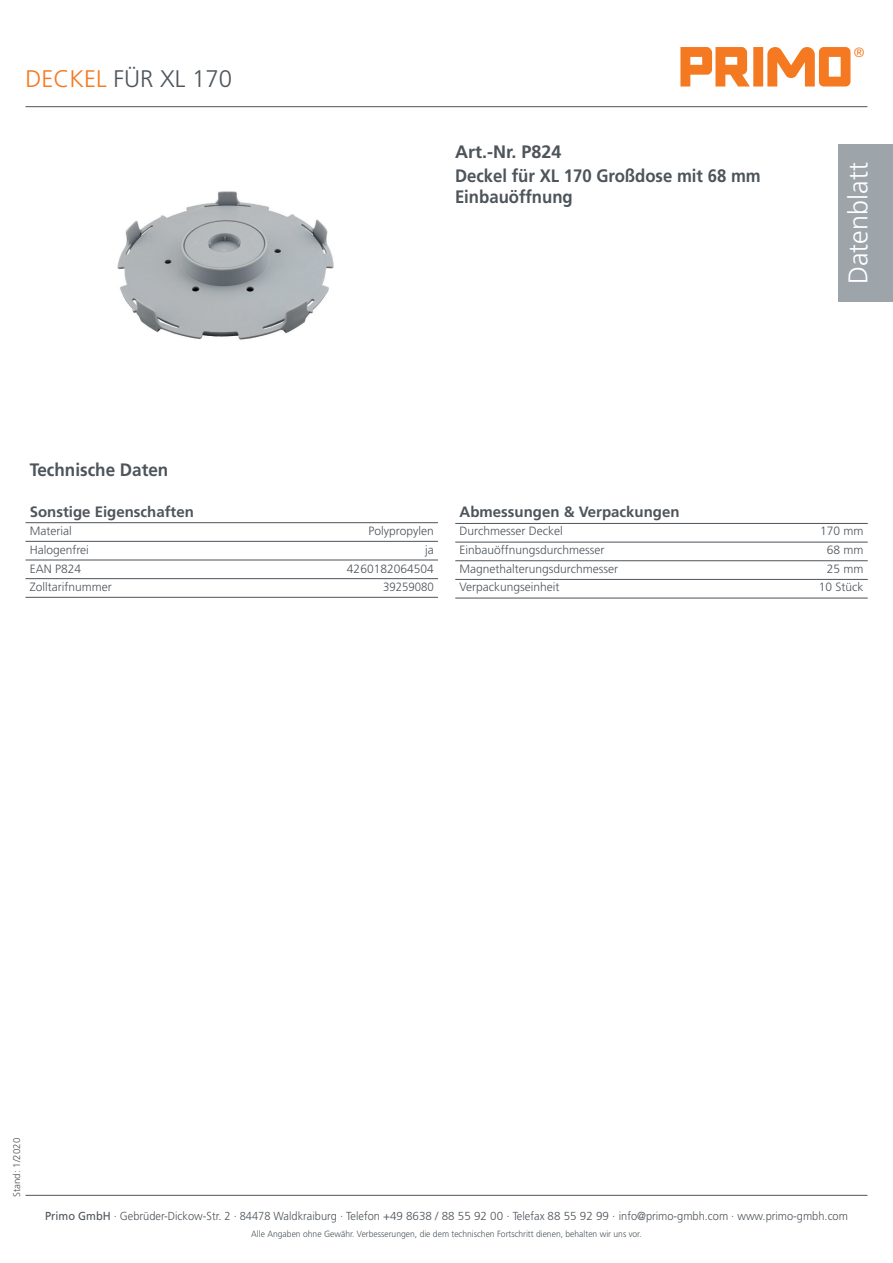
<style>
.page{position:relative;width:893px;height:1263px;background:#fff}
.page>*{position:absolute;margin:0;border:0;box-sizing:border-box;transform-origin:0 0}
.t1{font:300 27px "Frutiger";color:#fff}
.t2{font:300 24px "Frutiger";color:#4d545a}
.Fließtext_Roman_grau{font:700 18px/21.6px "Frutiger";color:#4d545a;scale:.93 1}
.Fließtext_Roman_grau-2{font:700 18px "Frutiger";color:#4d545a;scale:.95 1}
.Fließtext_Roman_grau-3{font:700 18px "Frutiger";color:#4d545a}
.t3{font:700 15px "Frutiger";color:#4d545a}
.t4{font:300 13.35px "Frutiger";color:#f47921}
.t5{font:300 12px "Frutiger";color:#4d545a}
.t6{font:300 12px "Frutiger";color:#4d545a;scale:.95 1}
.Headline_klein_Bold{font:300 11.7px "Frutiger";color:#4d545a;scale:.95 1}
.t7{font:300 9.75px "Frutiger";color:#4d545a}
.Headline_klein_Bold-2{font:300 9px "Frutiger";color:#4d545a;scale:.95 1}
.s1{color:#f47921}
.s2{font-weight:400}
</style>
<div class="page">
<hr style="left:455px;top:523px;width:413px;height:1px;background:#4d545a">
<hr style="left:455px;top:542px;width:413px;height:1px;background:#4d545a">
<hr style="left:455px;top:560px;width:413px;height:1px;background:#4d545a">
<hr style="left:455px;top:579px;width:413px;height:1px;background:#4d545a">
<hr style="left:455px;top:598px;width:413px;height:1px;background:#4d545a">
<hr style="left:26px;top:522px;width:412px;height:1px;background:#4d545a">
<hr style="left:26px;top:541px;width:412px;height:1px;background:#4d545a">
<hr style="left:26px;top:560px;width:412px;height:1px;background:#4d545a">
<hr style="left:26px;top:578px;width:412px;height:1px;background:#4d545a">
<hr style="left:26px;top:597px;width:412px;height:1px;background:#4d545a">
<hr style="left:26px;top:1195px;width:841px;height:1px;background:#4d545a">
<div style="left:839px;top:145px;width:54px;height:157px;background:#9da5ab"></div>
<svg style="left:680px;top:47px;width:170px;height:40px"></svg>
<hr style="left:26px;top:106px;width:841px;height:1px;background:#4d545a">
<img style="left:117px;top:191px;width:217px;height:149px">
<p class="t2" style="left:26px;top:65px;width:208px"><span class="s1">DECKEL</span> FÜR XL 170</p>
<p class="Fließtext_Roman_grau-3" style="left:455px;top:141px;width:108px">Art.-Nr. P824</p>
<p class="Fließtext_Roman_grau" style="left:455px;top:165px;width:330px">Deckel für XL 170 Großdose mit 68 mm<br>Einbauöffnung</p>
<p class="t4" style="left:854px;top:45px;width:12px">®</p>
<p class="t1" style="left:843px;top:284px;width:123px;rotate:-90deg">Datenblatt</p>
<p class="Fließtext_Roman_grau-2" style="left:30px;top:459px;width:147px">Technische Daten</p>
<p class="t3" style="left:30px;top:503px;width:166px">Sonstige Eigenschaften</p>
<p class="t5" style="left:30px;top:524px;width:43px">Material</p>
<p class="t5" style="left:369px;top:524px;width:67px">Polypropylen</p>
<p class="t5" style="left:30px;top:543px;width:61px">Halogenfrei</p>
<p class="t5" style="left:425px;top:543px;width:10px">ja</p>
<p class="t5" style="left:30px;top:562px;width:53px">EAN P824</p>
<p class="t5" style="left:347px;top:562px;width:88px">4260182064504</p>
<p class="t5" style="left:30px;top:580px;width:83px">Zolltarifnummer</p>
<p class="t6" style="left:383px;top:580px;width:55px">39259080</p>
<p class="t3" style="left:460px;top:503px;width:222px">Abmessungen &amp; Verpackungen</p>
<p class="t5" style="left:460px;top:524px;width:105px">Durchmesser Deckel</p>
<p class="t5" style="left:820px;top:524px;width:45px">170 mm</p>
<p class="t5" style="left:460px;top:543px;width:146px">Einbauöffnungsdurchmesser</p>
<p class="t5" style="left:827px;top:543px;width:38px">68 mm</p>
<p class="t5" style="left:460px;top:562px;width:160px">Magnethalterungsdurchmesser</p>
<p class="t5" style="left:827px;top:562px;width:38px">25 mm</p>
<p class="t5" style="left:460px;top:580px;width:102px">Verpackungseinheit</p>
<p class="t5" style="left:819px;top:580px;width:46px">10 Stück</p>
<p class="t7" style="left:11px;top:1197px;width:61px;rotate:-90deg">Stand: 1/2020</p>
<p class="Headline_klein_Bold" style="left:45px;top:1210px;width:847px"><span class="s2">Primo GmbH</span> · Gebrüder-Dickow-Str. 2 · 84478 Waldkraiburg · Telefon +49 8638 / 88 55 92 00 · Telefax 88 55 92 99 · info@primo-gmbh.com · www.primo-gmbh.com</p>
<p class="Headline_klein_Bold-2" style="left:251px;top:1229px;width:412px">Alle Angaben ohne Gewähr. Verbesserungen, die dem technischen Fortschritt dienen, behalten wir uns vor.</p>
</div>
